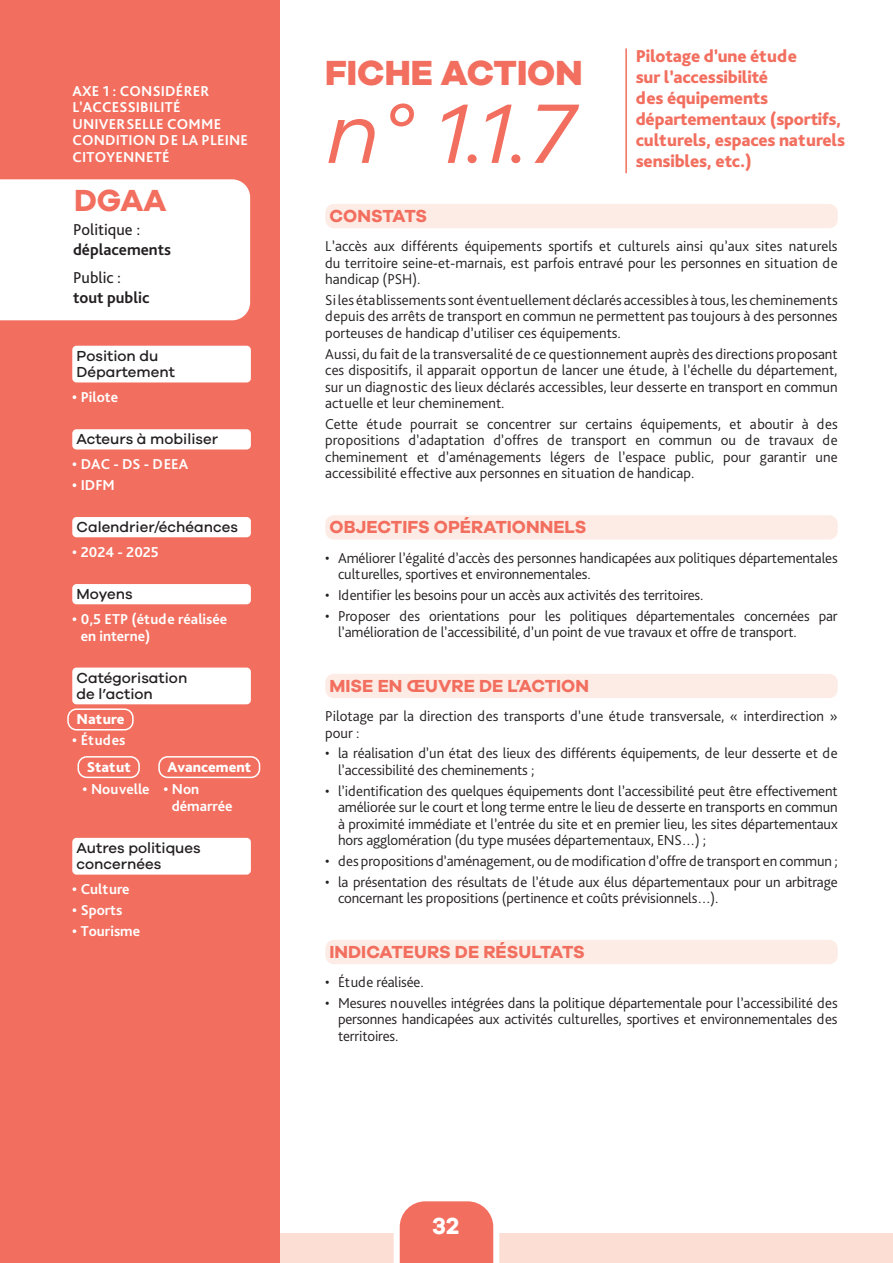
<style>
.page{position:relative;width:893px;height:1263px;background:#fff}
.page>*{position:absolute;margin:0;border:0;box-sizing:border-box;transform-origin:0 0}
.Titre_1_fiche_axe1_orange{font:italic 87px "Galano Grotesque";color:#f26f5f}
.Titre_1_fiche_axe1_orange-2{font:800 36px "Galano Grotesque";color:#f26f5f}
.Chiffre_légende{font:700 31.5px "Galano Grotesque";color:#f26f5f}
.t1{font:700 24px "Galano Grotesque";color:#fff}
.Action_axe1_orange{font:800 18px/21px "Bliss Pro";letter-spacing:-.01em;color:#f26f5f}
.Titre_2_fiche_orange{font:700 18px "Galano Grotesque";color:#f26f5f}
.Titre_légende{font:700 16.5px/19.8px "Bliss Pro";color:#231f20}
.Normal_fiche{font:300 15px/16.5px "Bliss Pro";letter-spacing:-.01em;color:#231f20;text-align:justify}
.Axe_fiche{font:700 15px/16.5px "Bliss Pro";color:#fff}
.Titre_1_encart{font:500 15px/16.5px "Galano Grotesque";color:#231f20}
.Titre_2_encart{font:800 15px "Bliss Pro";color:#fff}
.s1{font-weight:400}
</style>
<div class="page">
<div style="left:0;top:1233px;width:893px;height:30px;background:#fdded4"></div>
<svg style="left:394px;top:1201px;width:105px;height:62px;background:#f48578"></svg>
<div style="left:0;top:0;width:280px;height:1263px;background:#f26f5f"></div>
<div style="left:325px;top:204px;width:513px;height:24px;background:#fdece5;border-radius:9px"></div>
<div style="left:325px;top:515px;width:513px;height:24px;background:#fdece5;border-radius:9px"></div>
<div style="left:325px;top:674px;width:513px;height:24px;background:#fdece5;border-radius:9px"></div>
<div style="left:325px;top:940px;width:513px;height:24px;background:#fdece5;border-radius:9px"></div>
<div style="left:72px;top:346px;width:179px;height:36px;background:#fff;border-radius:4px"></div>
<div style="left:72px;top:429px;width:179px;height:20px;background:#fff;border-radius:4px"></div>
<div style="left:72px;top:517px;width:179px;height:20px;background:#fff;border-radius:4px"></div>
<div style="left:72px;top:584px;width:179px;height:20px;background:#fff;border-radius:4px"></div>
<div style="left:72px;top:667px;width:179px;height:37px;background:#fff;border-radius:4px"></div>
<div style="left:67px;top:708px;width:67px;height:22px;border:2px solid #fff;border-radius:9px"></div>
<div style="left:72px;top:838px;width:179px;height:36px;background:#fff;border-radius:4px"></div>
<div style="left:78px;top:756px;width:62px;height:22px;border:2px solid #fff;border-radius:9px"></div>
<div style="left:158px;top:756px;width:102px;height:22px;border:2px solid #fff;border-radius:9px"></div>
<div style="left:0;top:179px;width:250px;height:141px;background:#fff"></div>
<hr style="left:625px;top:49px;width:2px;height:124px;background:#f26f5f">
<p class="Axe_fiche" style="left:72px;top:82px;width:177px">AXE 1 : CONSIDÉRER<br>L’ACCESSIBILITÉ<br>UNIVERSELLE COMME<br>CONDITION DE LA PLEINE<br>CITOYENNETÉ</p>
<p class="Chiffre_légende" style="left:74px;top:181px;width:94px">DGAA</p>
<p class="Titre_légende" style="left:73px;top:219px;width:100px"><span class="s1">Politique : </span>déplacements</p>
<p class="Titre_légende" style="left:73px;top:267px;width:78px"><span class="s1">Public : </span>tout public</p>
<p class="Titre_1_encart" style="left:77px;top:347px;width:100px">Position du<br>Département</p>
<p class="Axe_fiche" style="left:72px;top:389px;width:47px">• Pilote</p>
<p class="Titre_1_encart" style="left:77px;top:430px;width:143px">Acteurs à mobiliser</p>
<p class="Axe_fiche" style="left:72px;top:456px;width:117px">• DAC - DS - DEEA</p>
<p class="Axe_fiche" style="left:72px;top:476px;width:44px">• IDFM</p>
<p class="Titre_1_encart" style="left:77px;top:518px;width:163px">Calendrier/échéances</p>
<p class="Axe_fiche" style="left:72px;top:543px;width:88px">• 2024 - 2025</p>
<p class="Titre_1_encart" style="left:77px;top:585px;width:58px">Moyens</p>
<p class="Axe_fiche" style="left:81px;top:610px;width:148px;text-indent:-9px">• 0,5 ETP (étude réalisée en interne)</p>
<p class="Titre_1_encart" style="left:77px;top:669px;width:112px">Catégorisation de l’action</p>
<p class="Titre_2_encart" style="left:77px;top:710px;width:49px">Nature</p>
<p class="Axe_fiche" style="left:72px;top:731px;width:55px">• Études</p>
<p class="Titre_2_encart" style="left:87px;top:757px;width:45px">Statut</p>
<p class="Titre_2_encart" style="left:168px;top:757px;width:85px">Avancement</p>
<p class="Axe_fiche" style="left:83px;top:781px;width:69px">• Nouvelle</p>
<p class="Axe_fiche" style="left:172px;top:781px;width:62px;text-indent:-9px">• Non démarrée</p>
<p class="Titre_1_encart" style="left:77px;top:839px;width:126px">Autres politiques concernées</p>
<p class="Axe_fiche" style="left:72px;top:881px;width:59px">• Culture</p>
<p class="Axe_fiche" style="left:72px;top:901px;width:52px">• Sports</p>
<p class="Axe_fiche" style="left:72px;top:922px;width:69px">• Tourisme</p>
<p class="Titre_1_fiche_axe1_orange-2" style="left:325px;top:50px;width:259px">FICHE ACTION</p>
<p class="Titre_1_fiche_axe1_orange" style="left:325px;top:82px;width:248px">n° 1.1.7</p>
<p class="Action_axe1_orange" style="left:636px;top:45px;width:211px">Pilotage d’une étude<br>sur l’accessibilité<br>des équipements départementaux (sportifs, culturels, espaces naturels sensibles, etc.)</p>
<p class="Titre_2_fiche_orange" style="left:330px;top:205px;width:99px">CONSTATS</p>
<p class="Normal_fiche" style="left:325px;top:238px;width:514px">L’accès aux différents équipements sportifs et culturels ainsi qu’aux sites naturels du territoire seine-et-marnais, est parfois entravé pour les personnes en situation de handicap (PSH).</p>
<p class="Normal_fiche" style="left:325px;top:291px;width:514px">Si les établissements sont éventuellement déclarés accessibles à tous, les cheminements depuis des arrêts de transport en commun ne permettent pas toujours à des personnes porteuses de handicap d’utiliser ces équipements.</p>
<p class="Normal_fiche" style="left:325px;top:345px;width:514px">Aussi, du fait de la transversalité de ce questionnement auprès des directions proposant ces dispositifs, il apparait opportun de lancer une étude, à l’échelle du département, sur un diagnostic des lieux déclarés accessibles, leur desserte en transport en commun actuelle et leur cheminement.</p>
<p class="Normal_fiche" style="left:325px;top:415px;width:514px">Cette étude pourrait se concentrer sur certains équipements, et aboutir à des propositions d’adaptation d’offres de transport en commun ou de travaux de cheminement et d’aménagements légers de l’espace public, pour garantir une accessibilité effective aux personnes en situation de handicap.</p>
<p class="Titre_2_fiche_orange" style="left:330px;top:516px;width:259px">OBJECTIFS OPÉRATIONNELS</p>
<p class="Normal_fiche" style="left:338px;top:549px;width:501px;text-indent:-13px">• Améliorer l’égalité d’accès des personnes handicapées aux politiques départementales culturelles, sportives et environnementales.</p>
<p class="Normal_fiche" style="left:325px;top:586px;width:380px">• Identifier les besoins pour un accès aux activités des territoires.</p>
<p class="Normal_fiche" style="left:338px;top:607px;width:501px;text-indent:-13px">• Proposer des orientations pour les politiques départementales concernées par l’amélioration de l’accessibilité, d’un point de vue travaux et offre de transport.</p>
<p class="Titre_2_fiche_orange" style="left:330px;top:675px;width:261px">MISE EN ŒUVRE DE L’ACTION</p>
<p class="Normal_fiche" style="left:325px;top:707px;width:514px">Pilotage par la direction des transports d’une étude transversale, « interdirection » pour :</p>
<p class="Normal_fiche" style="left:338px;top:745px;width:501px;text-indent:-13px">• la réalisation d’un état des lieux des différents équipements, de leur desserte et de l’accessibilité des cheminements ;</p>
<p class="Normal_fiche" style="left:338px;top:782px;width:501px;text-indent:-13px">• l’identification des quelques équipements dont l’accessibilité peut être effectivement améliorée sur le court et long terme entre le lieu de desserte en transports en commun à proximité immédiate et l’entrée du site et en premier lieu, les sites départementaux hors agglomération (du type musées départementaux, ENS…) ;</p>
<p class="Normal_fiche" style="left:325px;top:852px;width:514px">• des propositions d’aménagement, ou de modification d’offre de transport en commun ;</p>
<p class="Normal_fiche" style="left:338px;top:873px;width:501px;text-indent:-13px">• la présentation des résultats de l’étude aux élus départementaux pour un arbitrage concernant les propositions (pertinence et coûts prévisionnels…).</p>
<p class="Titre_2_fiche_orange" style="left:330px;top:941px;width:257px">INDICATEURS DE RÉSULTATS</p>
<p class="Normal_fiche" style="left:325px;top:973px;width:100px">• Étude réalisée.</p>
<p class="Normal_fiche" style="left:338px;top:994px;width:501px;text-indent:-13px">• Mesures nouvelles intégrées dans la politique départementale pour l’accessibilité des personnes handicapées aux activités culturelles, sportives et environnementales des territoires.</p>
<h3 class="t1" style="left:432px;top:1211px;width:28px">32</h3>
</div>
